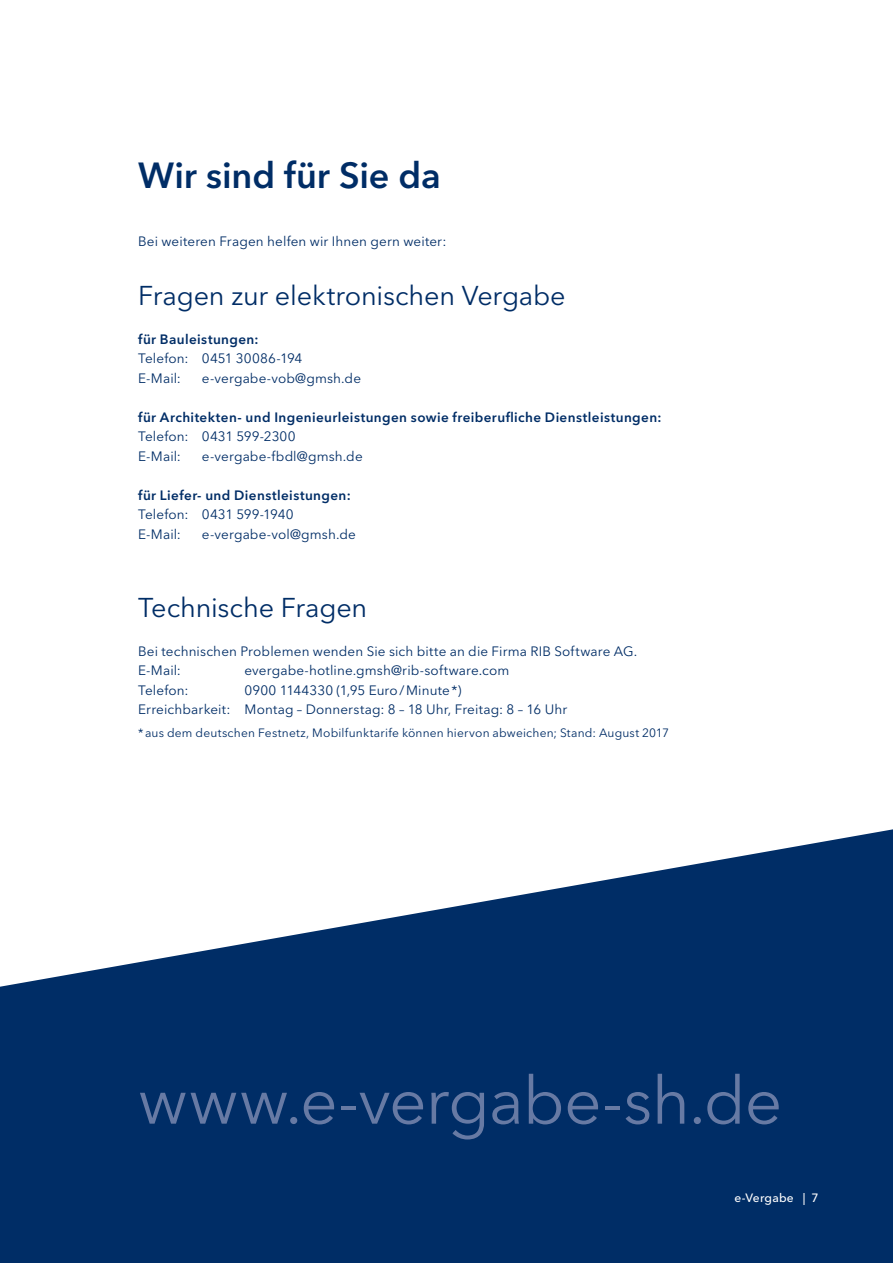
<style>
.page{position:relative;width:893px;height:1263px;background:#fff}
.page>*{position:absolute;margin:0;border:0;box-sizing:border-box;transform-origin:0 0}
.Titel_2_Avenir_regul{font:66px "Avenir Next LT Pro";letter-spacing:-.015em;color:#677aa4}
.Titel_4b_Avenir_demi{font:600 36px "Avenir Next LT Pro";letter-spacing:-.005em;color:#002d66}
.Titel_5a___Untertite{font:27px "Avenir Next LT Pro";letter-spacing:-.005em;color:#002d66}
.Fließtext_Avenir_reg{font:13.5px "Avenir Next LT Pro";letter-spacing:.01em;color:#002d66}
.Fließtext_Avenir_reg-2{font:600 13.5px "Avenir Next LT Pro";letter-spacing:.03em;color:#002d66}
.Bildunterschriften_M{font:12px "Avenir Next LT Pro";letter-spacing:.015em;color:#002d66}
.Bildunterschriften_M-2{font:500 12px "Avenir Next LT Pro";letter-spacing:.015em;color:#fff}
</style>
<div class="page">
<svg style="left:1px;top:829px;width:892px;height:434px;fill:#002d66"></svg>
<img style="left:0;top:674px;width:1px;height:589px">
<p class="Titel_4b_Avenir_demi" style="left:138px;top:153px;width:304px">Wir sind für Sie da</p>
<p class="Fließtext_Avenir_reg" style="left:138px;top:233px;width:310px">Bei weiteren Fragen helfen wir Ihnen gern weiter:</p>
<p class="Titel_5a___Untertite" style="left:138px;top:279px;width:429px">Fragen zur elektronischen Vergabe</p>
<p class="Fließtext_Avenir_reg-2" style="left:138px;top:331px;width:122px">für Bauleistungen:</p>
<p class="Fließtext_Avenir_reg" style="left:138px;top:350px;width:166px">Telefon: 0451 30086-194</p>
<p class="Fließtext_Avenir_reg" style="left:138px;top:370px;width:44px">E-Mail:</p>
<p class="Fließtext_Avenir_reg" style="left:202px;top:370px;width:161px">e-vergabe-vob@gmsh.de</p>
<p class="Fließtext_Avenir_reg-2" style="left:138px;top:409px;width:525px">für Architekten- und Ingenieurleistungen sowie freiberufliche Dienstleistungen:</p>
<p class="Fließtext_Avenir_reg" style="left:138px;top:428px;width:159px">Telefon: 0431 599-2300</p>
<p class="Fließtext_Avenir_reg" style="left:138px;top:448px;width:44px">E-Mail:</p>
<p class="Fließtext_Avenir_reg" style="left:202px;top:448px;width:162px">e-vergabe-fbdl@gmsh.de</p>
<p class="Fließtext_Avenir_reg-2" style="left:138px;top:487px;width:214px">für Liefer- und Dienstleistungen:</p>
<p class="Fließtext_Avenir_reg" style="left:138px;top:506px;width:157px">Telefon: 0431 599-1940</p>
<p class="Fließtext_Avenir_reg" style="left:138px;top:526px;width:44px">E-Mail:</p>
<p class="Fließtext_Avenir_reg" style="left:202px;top:526px;width:155px">e-vergabe-vol@gmsh.de</p>
<p class="Titel_5a___Untertite" style="left:138px;top:591px;width:231px">Technische Fragen</p>
<p class="Fließtext_Avenir_reg" style="left:138px;top:643px;width:501px">Bei technischen Problemen wenden Sie sich bitte an die Firma RIB Software AG.</p>
<p class="Fließtext_Avenir_reg" style="left:138px;top:662px;width:44px">E-Mail:</p>
<p class="Fließtext_Avenir_reg" style="left:244px;top:662px;width:266px">evergabe-hotline.gmsh@rib-software.com</p>
<p class="Fließtext_Avenir_reg" style="left:138px;top:682px;width:52px">Telefon:</p>
<p class="Fließtext_Avenir_reg" style="left:244px;top:682px;width:218px">0900 1144330 (1,95 Euro/Minute*)</p>
<p class="Fließtext_Avenir_reg" style="left:138px;top:701px;width:431px">Erreichbarkeit: Montag – Donnerstag: 8 – 18 Uhr, Freitag: 8 – 16 Uhr</p>
<p class="Bildunterschriften_M" style="left:138px;top:725px;width:532px">*aus dem deutschen Festnetz, Mobilfunktarife können hiervon abweichen; Stand: August 2017</p>
<p class="Titel_2_Avenir_regul" style="left:138px;top:1061px;width:646px">www.e-vergabe-sh.de</p>
<p class="Bildunterschriften_M-2" style="left:735px;top:1190px;width:85px">e-Vergabe | 7</p>
</div>
